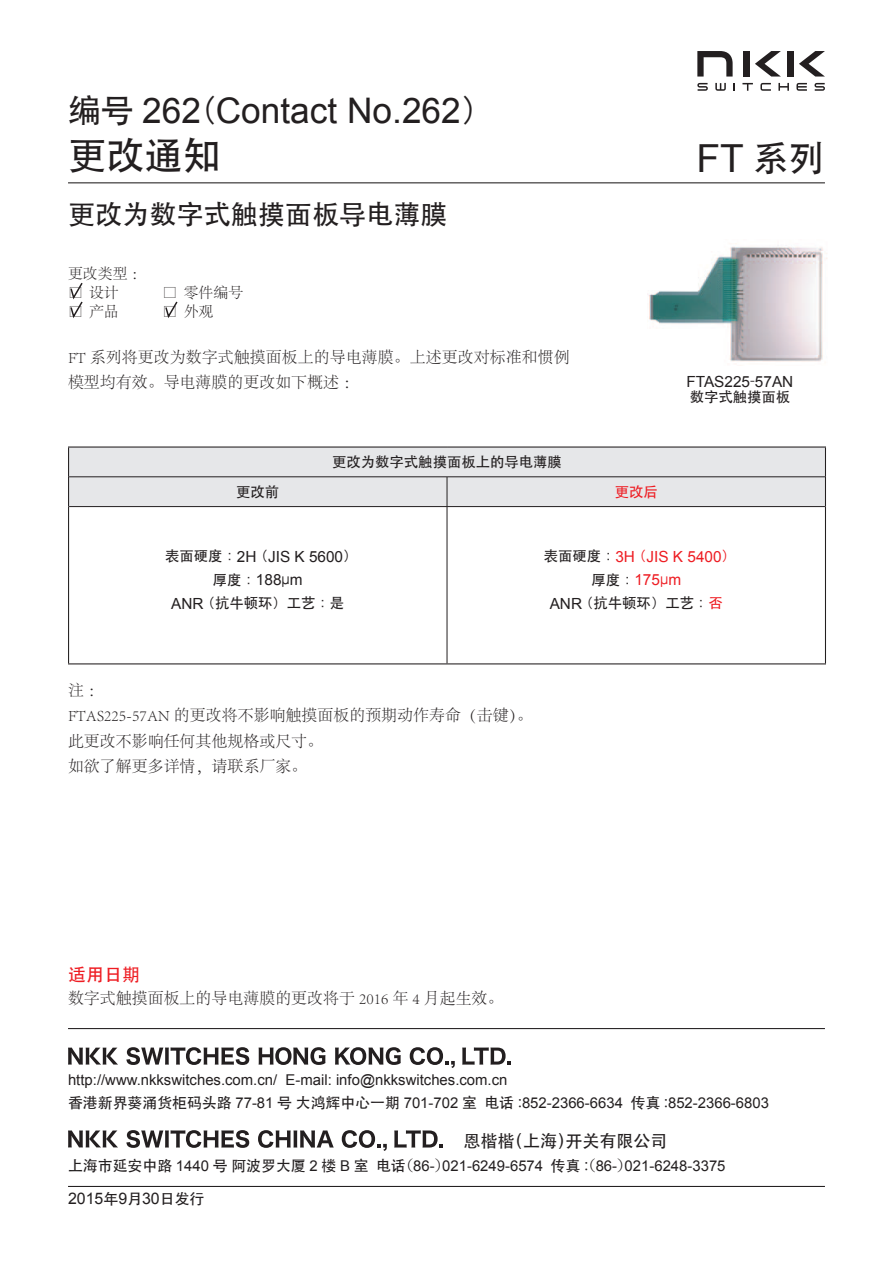
<style>
.page{position:relative;width:893px;height:1263px;background:#fff}
.page>*{position:absolute;margin:0;border:0;box-sizing:border-box;transform-origin:0 0}
.t1{font:38.7px "Arial";color:#231f20}
.t2{font:38.25px "ST Heiti";color:#231f20}
.t3{font:35.25px "Arial";color:#231f20}
.t4{font:27.15px "ST Heiti";color:#231f20}
.t5{font:18px "ST Heiti";color:#ee1d23}
.t6{font:16.95px "ST Heiti";color:#231f20}
.t7{font:300 15.9px/25.5px "Adobe Song Std";color:#231f20}
.t8{font:15.9px "Arial";color:#231f20}
.t9{font:15.3px/23.4px "Arial";color:#231f20;text-align:center}
.t10{font:15.3px/23.4px "Arial";color:#ee1d23;text-align:center}
.t11{font:14.85px "Arial";color:#231f20}
.t12{font:300 14.85px "Adobe Song Std";color:#231f20}
.t13{font:14.4px "ST Heiti";color:#231f20}
.t14{font:14.4px "ST Heiti";color:#ee1d23}
.s1{font-family:"ST Heiti";font-size:33px}
.s2{font-family:"ST Xihei";font-size:33px}
.s3{font-family:"ST Heiti";font-size:36.15px}
.s4{font-family:"ST Xihei";font-size:14.4px}
.s5{font-family:"ST Heiti";font-size:14.4px}
.s6{font-family:"Arial";font-size:15.3px}
.s7{font-family:"ST Xihei"}
.s8{font-family:"ST Heiti";font-size:14.4px;color:#231f20}
.s9{font-family:"ST Xihei";font-size:14.4px;color:#231f20}
.s10{color:#ee1d23}
.s11{font-family:"ST Heiti"}
.s12{font-family:"Koz Min Pro"}
.s13{font-family:"ST Heiti";font-size:14.85px}
</style>
<div class="page">
<svg style="left:697px;top:51px;width:36px;height:26px"></svg>
<div style="left:788px;top:51px;width:6px;height:26px;background:#231f20"></div>
<div style="left:744px;top:51px;width:6px;height:26px;background:#231f20"></div>
<svg style="left:755px;top:51px;width:26px;height:26px"></svg>
<svg style="left:799px;top:51px;width:26px;height:26px"></svg>
<svg style="left:733px;top:83px;width:2px;height:8px"></svg>
<svg style="left:697px;top:83px;width:11px;height:8px"></svg>
<svg style="left:814px;top:83px;width:11px;height:8px"></svg>
<svg style="left:778px;top:83px;width:11px;height:8px"></svg>
<svg style="left:796px;top:83px;width:11px;height:8px"></svg>
<svg style="left:760px;top:83px;width:11px;height:8px"></svg>
<svg style="left:742px;top:83px;width:11px;height:8px"></svg>
<svg style="left:715px;top:83px;width:11px;height:8px"></svg>
<hr style="left:68px;top:1186px;width:757px;height:1px;background:#231f20">
<hr style="left:68px;top:1028px;width:757px;height:1px;background:#231f20">
<hr style="left:68px;top:182px;width:757px;height:1px;background:#231f20">
<svg style="left:70px;top:282px;width:13px;height:36px"></svg>
<svg style="left:165px;top:301px;width:13px;height:17px"></svg>
<div style="left:69px;top:448px;width:756px;height:58px;background:#e6e7e9"></div>
<hr style="left:69px;top:476px;width:378px;height:1px;background:#231f20">
<hr style="left:447px;top:476px;width:378px;height:1px;background:#231f20">
<svg style="left:447px;top:477px;width:1px;height:29px"></svg>
<hr style="left:69px;top:506px;width:378px;height:1px;background:#231f20">
<hr style="left:447px;top:506px;width:378px;height:1px;background:#231f20">
<hr style="left:447px;top:507px;width:1px;height:156px;background:#231f20">
<hr style="left:68px;top:446px;width:379px;height:2px;background:#231f20">
<svg style="left:68px;top:448px;width:1px;height:29px"></svg>
<hr style="left:447px;top:446px;width:379px;height:2px;background:#231f20">
<svg style="left:825px;top:448px;width:1px;height:29px"></svg>
<hr style="left:68px;top:477px;width:1px;height:30px;background:#231f20">
<hr style="left:825px;top:477px;width:1px;height:30px;background:#231f20">
<hr style="left:68px;top:507px;width:1px;height:156px;background:#231f20">
<hr style="left:825px;top:507px;width:1px;height:156px;background:#231f20">
<hr style="left:68px;top:663px;width:379px;height:1px;background:#231f20">
<hr style="left:447px;top:663px;width:379px;height:1px;background:#231f20">
<svg style="left:126px;top:1047px;width:123px;height:18px"></svg>
<svg style="left:259px;top:1047px;width:67px;height:18px"></svg>
<svg style="left:335px;top:1047px;width:66px;height:18px"></svg>
<svg style="left:410px;top:1047px;width:45px;height:21px"></svg>
<svg style="left:462px;top:1047px;width:49px;height:18px"></svg>
<svg style="left:68px;top:1048px;width:50px;height:16px"></svg>
<svg style="left:126px;top:1130px;width:123px;height:18px"></svg>
<svg style="left:258px;top:1130px;width:76px;height:18px"></svg>
<svg style="left:342px;top:1130px;width:45px;height:21px"></svg>
<svg style="left:394px;top:1130px;width:49px;height:18px"></svg>
<svg style="left:68px;top:1130px;width:50px;height:17px"></svg>
<img style="left:647px;top:243px;width:180px;height:119px">
<h3 class="t3" style="left:68px;top:87px;width:427px"><span class="s1">编号</span> 262<span class="s2">（</span>Contact No.262<span class="s2">）</span></h3>
<h2 class="t2" style="left:68px;top:136px;width:155px">更改通知</h2>
<h3 class="t4" style="left:68px;top:201px;width:381px">更改为数字式触摸面板导电薄膜</h3>
<p class="t12" style="left:68px;top:265px;width:80px">更改类型：</p>
<p class="t12" style="left:68px;top:285px;width:52px">□ 设计</p>
<p class="t12" style="left:163px;top:285px;width:82px">□ 零件编号</p>
<p class="t12" style="left:68px;top:304px;width:52px">□ 产品</p>
<p class="t12" style="left:163px;top:304px;width:52px">□ 外观</p>
<p class="t7" style="left:68px;top:345px;width:503px">FT 系列将更改为数字式触摸面板上的导电薄膜。上述更改对标准和惯例模型均有效。导电薄膜的更改如下概述：</p>
<p class="t13" style="left:332px;top:455px;width:231px">更改为数字式触摸面板上的导电薄膜</p>
<p class="t13" style="left:236px;top:484px;width:45px">更改前</p>
<p class="t14" style="left:615px;top:484px;width:45px">更改后</p>
<h1 class="t1" style="left:696px;top:133px;width:130px">FT <span class="s3">系列</span></h1>
<p class="t9" style="left:686px;top:370px;width:108px">FTAS225<span class="s4">-</span>57AN</p>
<p class="t13" style="left:690px;top:390px;width:102px">数字式触摸面板</p>
<p class="t9" style="left:165px;top:545px;width:194px"><span class="s5">表面硬度</span><span class="s4">：</span>2H <span class="s4">（</span>JIS K 5600<span class="s4">）</span><span class="s5">厚度</span><span class="s4">：</span>188<span class="s5">μ</span>m</p>
<p class="t13" style="left:171px;top:596px;width:175px"><span class="s6">ANR</span> <span class="s7">（</span>抗牛顿环<span class="s7">）</span>工艺<span class="s7">：</span>是</p>
<p class="t10" style="left:544px;top:545px;width:194px"><span class="s8">表面硬度</span><span class="s9">：</span>3H <span class="s4">（</span>JIS K 5400<span class="s4">）</span><span class="s8">厚度</span><span class="s9">：</span>175<span class="s5">μ</span>m</p>
<p class="t13" style="left:550px;top:596px;width:175px"><span class="s6">ANR</span> <span class="s7">（</span>抗牛顿环<span class="s7">）</span>工艺<span class="s7">：</span><span class="s10">否</span></p>
<p class="t7" style="left:68px;top:677px;width:466px">注：<br>FTAS225-57AN 的更改将不影响触摸面板的预期动作寿命（击键）。此更改不影响任何其他规格或尺寸。<br>如欲了解更多详情，请联系厂家。</p>
<p class="t5" style="left:68px;top:965px;width:74px">适用日期</p>
<p class="t7" style="left:68px;top:986px;width:437px">数字式触摸面板上的导电薄膜的更改将于 2016 年 4 月起生效。</p>
<p class="t11" style="left:68px;top:1070px;width:441px">http://www.nkkswitches.com.cn/ E-mail: info@nkkswitches.com.cn</p>
<p class="t11" style="left:68px;top:1093px;width:702px"><span class="s11">香港新界葵涌货柜码头路</span> 77-81 <span class="s11">号 大鸿辉中心一期</span> 701-702 <span class="s11">室 电话 :</span>852-2366-6634 <span class="s11">传真 :</span>852-2366-6803</p>
<p class="t6" style="left:463px;top:1132px;width:206px">恩楷楷（上海）开关有限公司</p>
<p class="t11" style="left:68px;top:1155px;width:659px"><span class="s11">上海市延安中路</span> 1440 <span class="s11">号 阿波罗大厦</span> 2 <span class="s11">楼</span> B <span class="s11">室 电话</span><span class="s12">（</span>86-<span class="s12">）</span>021-6249-6574 <span class="s11">传真 :</span><span class="s12">（</span>86-<span class="s12">）</span>021-6248-3375</p>
<p class="t8" style="left:68px;top:1188px;width:138px">2015<span class="s13">年</span>9<span class="s13">月</span>30<span class="s13">日发行</span></p>
</div>
